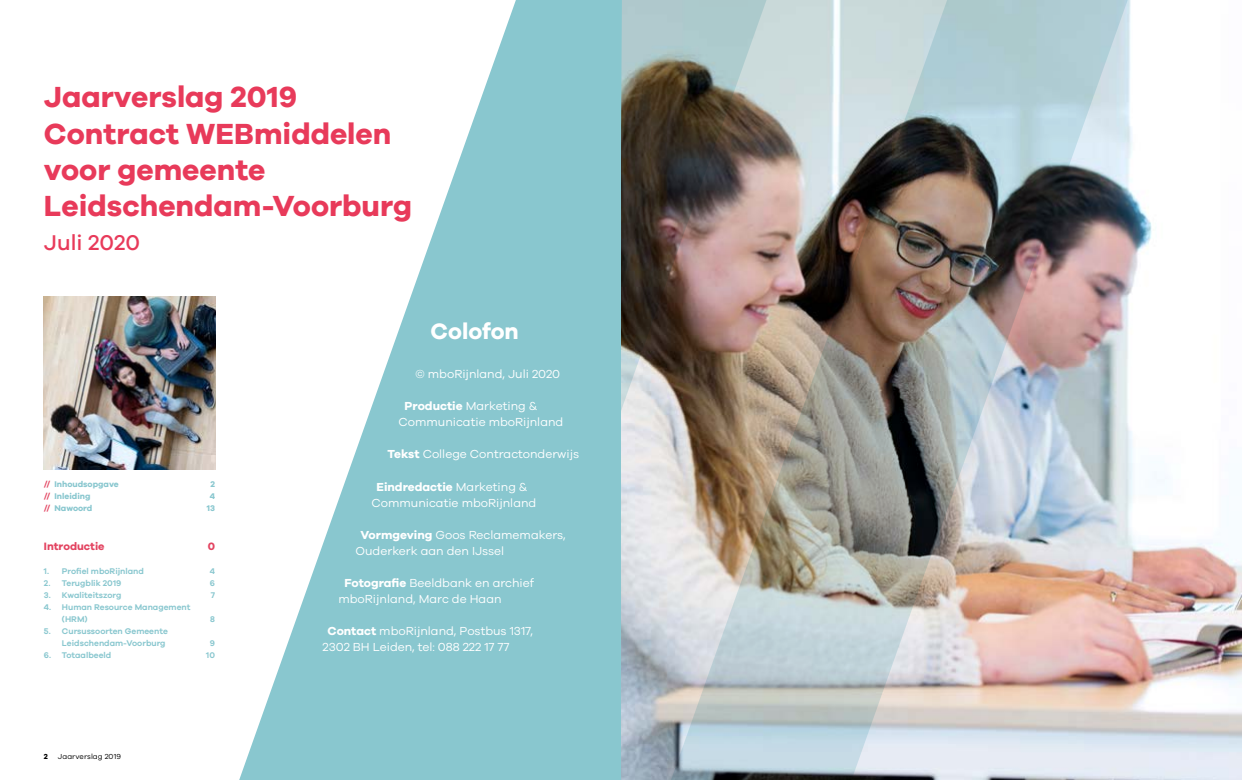
<style>
.page{position:relative;width:1242px;height:780px;background:#fff}
.page>*{position:absolute;margin:0;border:0;box-sizing:border-box;transform-origin:0 0}
.t1{font:700 30px/36px "Galano Grotesque";color:#e83a5a}
.t2{font:700 23px "Galano Grotesque";color:#fff}
.t3{font:500 22px "Galano Grotesque";color:#e83a5a}
.t4{font:12px/16px "Galano Grotesque";color:#fff}
.t5{font:700 11px "Galano Grotesque";color:#e34461}
.t6{font:600 8.5px/12px "Galano Grotesque";color:#89c7cf}
.t7{font:700 8.5px "Galano Grotesque";color:#89c7cf}
.t8{font:7.5px "Galano Grotesque";letter-spacing:.01em;color:#000}
.t9{font:700 7.5px "Galano Grotesque";color:#000}
.s1{font-weight:900;color:#e34461}
.s2{font-weight:700}
</style>
<div class="page">
<img style="left:1191px;top:542px;width:51px;height:238px">
<img style="left:829px;top:0;width:362px;height:780px">
<img style="left:622px;top:0;width:207px;height:780px">
<img style="left:44px;top:297px;width:172px;height:172px">
<svg style="left:239px;top:0;width:383px;height:780px;fill:#89c7cf"></svg>
<h1 class="t1" style="left:44px;top:78px;width:370px">Jaarverslag 2019<br>Contract WEBmiddelen voor gemeente<br>Leidschendam-Voorburg</h1>
<h3 class="t3" style="left:44px;top:229px;width:98px">Juli 2020</h3>
<p class="t7" style="left:44px;top:478px;width:76px"><span class="s1">//</span> Inhoudsopgave</p>
<p class="t7" style="left:210px;top:478px;width:6px">2</p>
<p class="t7" style="left:44px;top:490px;width:48px"><span class="s1">//</span> Inleiding</p>
<p class="t7" style="left:210px;top:490px;width:7px">4</p>
<p class="t7" style="left:44px;top:502px;width:50px"><span class="s1">//</span> Nawoord</p>
<p class="t7" style="left:207px;top:502px;width:10px">13</p>
<p class="t5" style="left:44px;top:539px;width:62px">Introductie</p>
<p class="t5" style="left:208px;top:539px;width:9px">0</p>
<p class="t6" style="left:44px;top:564px;width:102px">1. Profiel mboRijnland</p>
<p class="t6" style="left:210px;top:564px;width:7px">4</p>
<p class="t6" style="left:44px;top:576px;width:79px">2. Terugblik 2019</p>
<p class="t6" style="left:210px;top:576px;width:7px">6</p>
<p class="t6" style="left:44px;top:588px;width:79px">3. Kwaliteitszorg</p>
<p class="t6" style="left:211px;top:588px;width:6px">7</p>
<p class="t6" style="left:62px;top:600px;width:130px;text-indent:-18px">4. Human Resource Management (HRM)</p>
<p class="t6" style="left:210px;top:612px;width:6px">8</p>
<p class="t6" style="left:44px;top:624px;width:125px;text-align:right">5. Cursussoorten Gemeente<br>Leidschendam-Voorburg</p>
<p class="t6" style="left:210px;top:636px;width:7px">9</p>
<p class="t6" style="left:44px;top:648px;width:69px">6. Totaalbeeld</p>
<p class="t6" style="left:206px;top:648px;width:10px">10</p>
<p class="t9" style="left:44px;top:751px;width:6px">2</p>
<p class="t8" style="left:58px;top:751px;width:65px">Jaarverslag 2019</p>
<h2 class="t2" style="left:430px;top:317px;width:90px">Colofon</h2>
<p class="t4" style="left:415px;top:366px;width:146px">© mboRijnland, Juli 2020</p>
<p class="t4" style="left:398px;top:398px;width:166px;text-indent:6px"><span class="s2">Productie</span> Marketing &amp;<br>Communicatie mboRijnland</p>
<p class="t4" style="left:387px;top:446px;width:193px"><span class="s2">Tekst</span> College Contractonderwijs</p>
<p class="t4" style="left:371px;top:478px;width:166px;text-align:center"><span class="s2">Eindredactie</span> Marketing &amp;<br>Communicatie mboRijnland</p>
<p class="t4" style="left:355px;top:526px;width:212px;text-indent:5px"><span class="s2">Vormgeving</span> Goos Reclamemakers,<br>Ouderkerk aan den IJssel</p>
<p class="t4" style="left:338px;top:574px;width:197px;text-indent:6px"><span class="s2">Fotografie</span> Beeldbank en archief mboRijnland, Marc de Haan</p>
<p class="t4" style="left:322px;top:622px;width:212px;text-indent:5px"><span class="s2">Contact</span> mboRijnland, Postbus 1317,<br>2302 BH Leiden, tel: 088 222 17 77</p>
</div>
